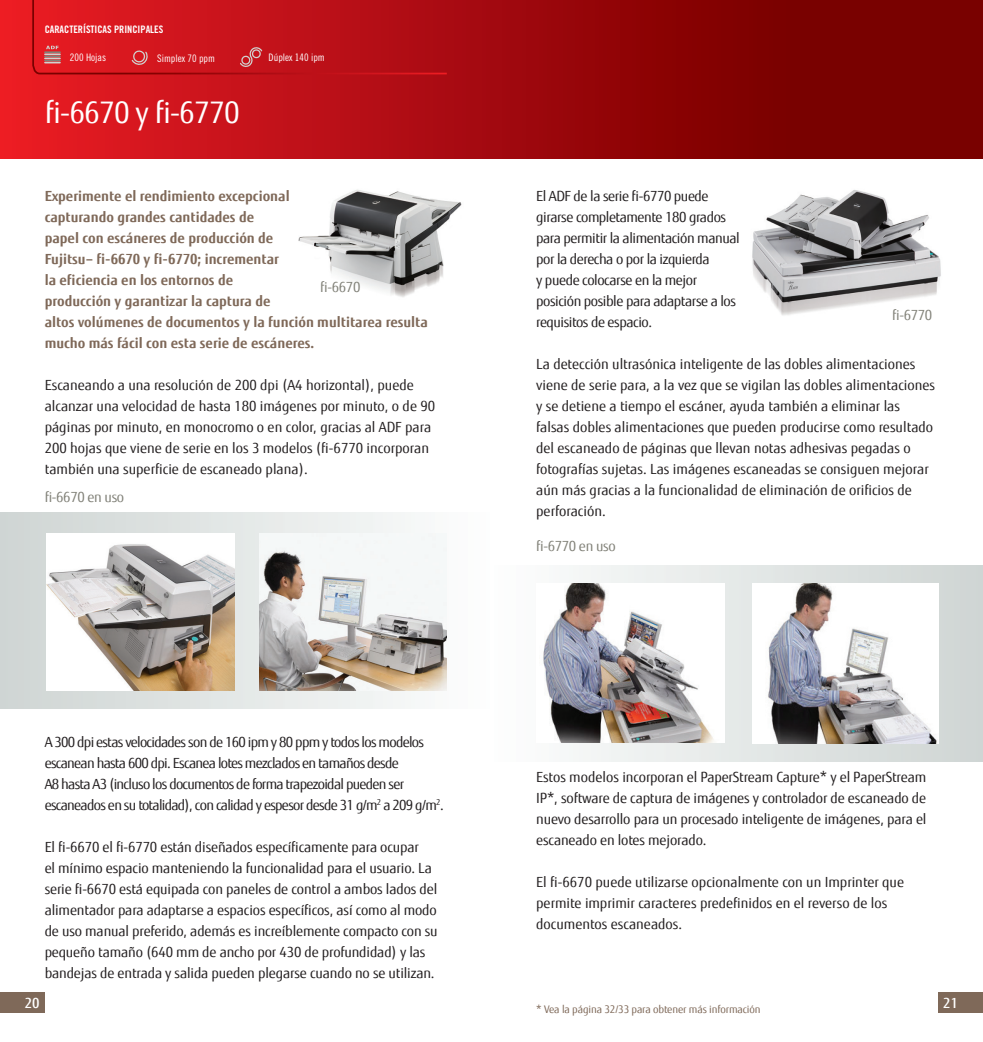
<style>
.page{position:relative;width:983px;height:1042px;background:#fff}
.page>*{position:absolute;margin:0;border:0;box-sizing:border-box;transform-origin:0 0}
.t1{font:29.75px "Fujitsu Sans";letter-spacing:-.025em;color:#fff}
.t2{font:14px/21px "Fujitsu Sans";letter-spacing:-.01em;color:#231f20}
.t3{font:700 14px/21px "Fujitsu Sans";color:#7f6959}
.t4{font:14px/21px "Fujitsu Sans";letter-spacing:-.05em;color:#231f20}
.t5{font:14px/21px "Fujitsu Sans";letter-spacing:-.03em;color:#231f20}
.t6{font:14px "Fujitsu Sans";letter-spacing:-.025em;color:#818178}
.t7{font:500 14px "Fujitsu Sans";color:#fff}
.t8{font:10.5px "Fujitsu Sans";letter-spacing:-.01em;color:#7f6959}
.t9{font:10.33px "Trade Gothic Cond Eighteen";color:#fff}
.t10{font:10.33px "Trade Gothic Bold Cond Twenty";color:#fff}
</style>
<div class="page">
<svg style="left:0;top:0;width:982px;height:159px;background:#9e080c"></svg>
<div style="left:0;top:992px;width:45px;height:21px;background:#7f6959"></div>
<div style="left:938px;top:992px;width:44px;height:21px;background:#7f6959"></div>
<svg style="left:31px;top:0;width:417px;height:75px;background:#c6151c"></svg>
<img style="left:752px;top:190px;width:189px;height:125px">
<div style="left:0;top:513px;width:491px;height:196px;background:linear-gradient(to right,#d0d6d4,#fcfdfd)"></div>
<img style="left:46px;top:534px;width:188px;height:157px">
<img style="left:260px;top:534px;width:186px;height:156px">
<div style="left:491px;top:565px;width:491px;height:196px;background:linear-gradient(to right,#fdfefe,#cad0cf)"></div>
<img style="left:536px;top:583px;width:188px;height:159px">
<img style="left:752px;top:583px;width:186px;height:160px">
<img style="left:298px;top:189px;width:164px;height:108px">
<p class="t10" style="left:45px;top:23px;width:120px">CARACTERÍSTICAS PRINCIPALES</p>
<p class="t9" style="left:70px;top:51px;width:38px">200 Hojas</p>
<p class="t9" style="left:157px;top:53px;width:59px">Simplex 70 ppm</p>
<p class="t9" style="left:268px;top:51px;width:58px">Dúplex 140 ipm</p>
<h1 class="t1" style="left:45px;top:95px;width:197px">fi-6670 y fi-6770</h1>
<p class="t3" style="left:45px;top:185px;width:385px">Experimente el rendimiento excepcional<br>capturando grandes cantidades de<br>papel con escáneres de producción de<br>Fujitsu– fi-6670 y fi-6770; incrementar<br>la eficiencia en los entornos de<br>producción y garantizar la captura de<br>altos volúmenes de documentos y la función multitarea resulta mucho más fácil con esta serie de escáneres.</p>
<p class="t2" style="left:45px;top:374px;width:392px">Escaneando a una resolución de 200 dpi (A4 horizontal), puede alcanzar una velocidad de hasta 180 imágenes por minuto, o de 90 páginas por minuto, en monocromo o en color, gracias al ADF para 200 hojas que viene de serie en los 3 modelos (fi-6770 incorporan también una superficie de escaneado plana).</p>
<p class="t6" style="left:320px;top:278px;width:42px">fi-6670</p>
<p class="t6" style="left:45px;top:488px;width:81px">fi-6670 en uso</p>
<p class="t4" style="left:45px;top:731px;width:400px">A 300 dpi estas velocidades son de 160 ipm y 80 ppm y todos los modelos escanean hasta 600 dpi. Escanea lotes mezclados en tamaños desde<br>A8 hasta A3 (incluso los documentos de forma trapezoidal pueden ser escaneados en su totalidad), con calidad y espesor desde 31 g/m<sup>2</sup> a 209 g/m<sup>2</sup>.</p>
<p class="t2" style="left:45px;top:836px;width:394px">El fi-6670 el fi-6770 están diseñados específicamente para ocupar<br>el mínimo espacio manteniendo la funcionalidad para el usuario. La serie fi-6670 está equipada con paneles de control a ambos lados del alimentador para adaptarse a espacios específicos, así como al modo de uso manual preferido, además es increíblemente compacto con su pequeño tamaño (640 mm de ancho por 430 de profundidad) y las bandejas de entrada y salida pueden plegarse cuando no se utilizan.</p>
<p class="t5" style="left:536px;top:185px;width:205px">El ADF de la serie fi-6770 puede girarse completamente 180 grados para permitir la alimentación manual por la derecha o por la izquierda<br>y puede colocarse en la mejor posición posible para adaptarse a los requisitos de espacio.</p>
<p class="t2" style="left:536px;top:353px;width:400px">La detección ultrasónica inteligente de las dobles alimentaciones viene de serie para, a la vez que se vigilan las dobles alimentaciones y se detiene a tiempo el escáner, ayuda también a eliminar las falsas dobles alimentaciones que pueden producirse como resultado del escaneado de páginas que llevan notas adhesivas pegadas o fotografías sujetas. Las imágenes escaneadas se consiguen mejorar aún más gracias a la funcionalidad de eliminación de orificios de perforación.</p>
<p class="t6" style="left:891px;top:306px;width:42px">fi-6770</p>
<p class="t6" style="left:536px;top:537px;width:81px">fi-6770 en uso</p>
<p class="t2" style="left:536px;top:766px;width:392px;text-align:justify">Estos modelos incorporan el PaperStream Capture* y el PaperStream IP*, software de captura de imágenes y controlador de escaneado de nuevo desarrollo para un procesado inteligente de imágenes, para el escaneado en lotes mejorado.</p>
<p class="t2" style="left:536px;top:871px;width:369px">El fi-6670 puede utilizarse opcionalmente con un Imprinter que permite imprimir caracteres predefinidos en el reverso de los documentos escaneados.</p>
<p class="t7" style="left:25px;top:994px;width:16px">20</p>
<p class="t7" style="left:943px;top:994px;width:16px">21</p>
<p class="t8" style="left:536px;top:1003px;width:226px">* Vea la página 32/33 para obtener más información</p>
</div>
